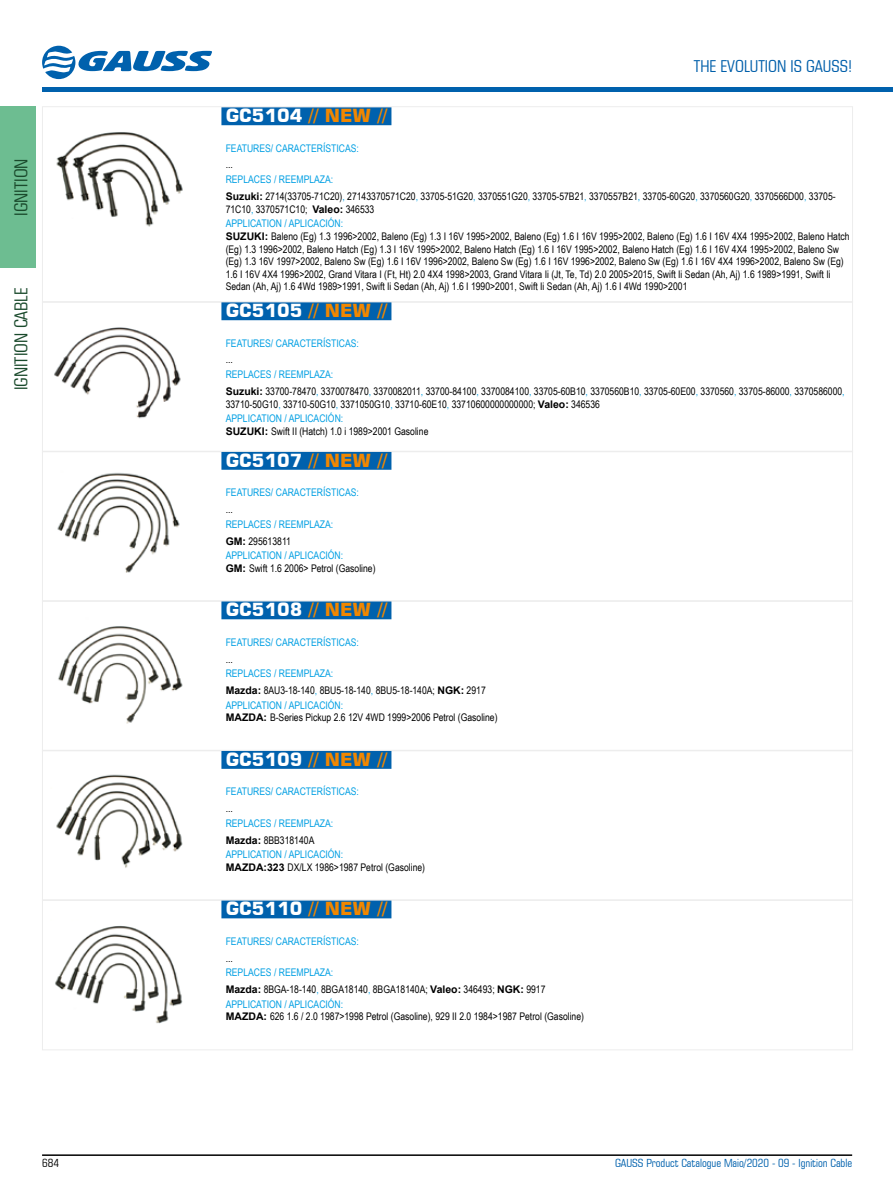
<style>
.page{position:relative;width:893px;height:1191px;background:#fff}
.page>*{position:absolute;margin:0;border:0;box-sizing:border-box;transform-origin:0 0}
.t1{font:700 18px "Square 721 BT";color:#f18700}
.t2{font:condensed 18px "Square 721 BT";color:#1a4a2c}
.t3{font:condensed 16.5px "Square 721 BT";color:#005faa}
.t4{font:condensed 11.25px "Square 721 BT";color:#0061ad}
.t5{font:condensed 11.25px "Square 721 BT";color:#000}
.t6{font:10.5px/12.6px "Arial Narrow";color:#000}
.t7{font:10.5px/16.8px "Arial Narrow";color:#009fe3}
.s1{color:#fff}
.s2{color:#009fe3}
.s3{font-family:"Arial";font-weight:700}
.s4{color:#000}
.s5{font-family:"Arial";font-weight:700;color:#000}
</style>
<div class="page">
<hr style="left:42px;top:1154px;width:810px;height:1px;background:#000">
<div style="left:0;top:106px;width:36px;height:162px;background:#6dbd91"></div>
<svg style="left:42px;top:46px;width:170px;height:33px"></svg>
<hr style="left:42px;top:87px;width:851px;height:4px;background:#0061ad">
<div style="left:221px;top:107px;width:170px;height:18px;background:#0061ad"></div>
<div style="left:42px;top:106px;width:811px;height:196px;border:1px solid #ededed"></div>
<img style="left:56px;top:132px;width:127px;height:95px">
<div style="left:221px;top:302px;width:170px;height:18px;background:#0061ad"></div>
<div style="left:42px;top:301px;width:811px;height:151px;border:1px solid #ededed"></div>
<img style="left:54px;top:327px;width:127px;height:92px">
<div style="left:221px;top:452px;width:170px;height:18px;background:#0061ad"></div>
<div style="left:42px;top:451px;width:811px;height:150px;border:1px solid #ededed"></div>
<img style="left:57px;top:472px;width:123px;height:101px">
<div style="left:221px;top:601px;width:170px;height:18px;background:#0061ad"></div>
<div style="left:42px;top:600px;width:811px;height:151px;border:1px solid #ededed"></div>
<img style="left:58px;top:626px;width:125px;height:98px">
<div style="left:221px;top:751px;width:170px;height:18px;background:#0061ad"></div>
<div style="left:42px;top:750px;width:811px;height:150px;border:1px solid #ededed"></div>
<img style="left:56px;top:774px;width:127px;height:94px">
<div style="left:221px;top:900px;width:170px;height:18px;background:#0061ad"></div>
<div style="left:42px;top:899px;width:811px;height:151px;border:1px solid #ededed"></div>
<img style="left:55px;top:925px;width:128px;height:99px">
<h1 class="t2" style="left:10px;top:216px;width:59px;rotate:-90deg">IGNITION</h1>
<h1 class="t2" style="left:10px;top:390px;width:104px;rotate:-90deg">IGNITION CABLE</h1>
<h2 class="t3" style="left:694px;top:56px;width:160px">THE EVOLUTION IS GAUSS!</h2>
<h1 class="t1" style="left:226px;top:105px;width:163px"><span class="s1">GC5104</span> // NEW //</h1>
<p class="t7" style="left:226px;top:139px;width:135px">FEATURES/ CARACTERÍSTICAS:</p>
<p class="t6" style="left:226px;top:158px;width:9px">...</p>
<p class="t6" style="left:226px;top:171px;width:611px;line-height:16.8px"><span class="s2">REPLACES / REEMPLAZA:<br></span><span class="s3">Suzuki:</span> 2714(33705-71C20)<span class="s2">,</span> 27143370571C20<span class="s2">,</span> 33705-51G20<span class="s2">,</span> 3370551G20<span class="s2">,</span> 33705-57B21<span class="s2">,</span> 3370557B21<span class="s2">,</span> 33705-60G20<span class="s2">,</span> 3370560G20<span class="s2">,</span> 3370566D00<span class="s2">,</span> 33705-</p>
<p class="t7" style="left:226px;top:201px;width:150px;line-height:14.7px"><span class="s4">71C10</span>, <span class="s4">3370571C10;</span> <span class="s5">Valeo:</span> <span class="s4">346533<br></span>APPLICATION / APLICACIÓN:</p>
<p class="t6" style="left:226px;top:229px;width:625px"><span class="s3">SUZUKI:</span> Baleno (Eg) 1.3 1996&gt;2002, Baleno (Eg) 1.3 I 16V 1995&gt;2002, Baleno (Eg) 1.6 I 16V 1995&gt;2002, Baleno (Eg) 1.6 I 16V 4X4 1995&gt;2002, Baleno Hatch (Eg) 1.3 1996&gt;2002, Baleno Hatch (Eg) 1.3 I 16V 1995&gt;2002, Baleno Hatch (Eg) 1.6 I 16V 1995&gt;2002, Baleno Hatch (Eg) 1.6 I 16V 4X4 1995&gt;2002, Baleno Sw (Eg) 1.3 16V 1997&gt;2002, Baleno Sw (Eg) 1.6 I 16V 1996&gt;2002, Baleno Sw (Eg) 1.6 I 16V 1996&gt;2002, Baleno Sw (Eg) 1.6 I 16V 4X4 1996&gt;2002, Baleno Sw (Eg)<br>1.6 I 16V 4X4 1996&gt;2002, Grand Vitara I (Ft, Ht) 2.0 4X4 1998&gt;2003, Grand Vitara Ii (Jt, Te, Td) 2.0 2005&gt;2015, Swift Ii Sedan (Ah, Aj) 1.6 1989&gt;1991, Swift Ii Sedan (Ah, Aj) 1.6 4Wd 1989&gt;1991, Swift Ii Sedan (Ah, Aj) 1.6 I 1990&gt;2001, Swift Ii Sedan (Ah, Aj) 1.6 I 4Wd 1990&gt;2001</p>
<h1 class="t1" style="left:226px;top:300px;width:163px"><span class="s1">GC5105</span> // NEW //</h1>
<p class="t7" style="left:226px;top:334px;width:135px">FEATURES/ CARACTERÍSTICAS:</p>
<p class="t6" style="left:226px;top:353px;width:9px">...</p>
<p class="t6" style="left:226px;top:366px;width:620px;line-height:16.8px"><span class="s2">REPLACES / REEMPLAZA:<br></span><span class="s3">Suzuki:</span> 33700-78470<span class="s2">,</span> 3370078470<span class="s2">,</span> 3370082011<span class="s2">,</span> 33700-84100<span class="s2">,</span> 3370084100<span class="s2">,</span> 33705-60B10<span class="s2">,</span> 3370560B10<span class="s2">,</span> 33705-60E00<span class="s2">,</span> 3370560<span class="s2">,</span> 33705-86000<span class="s2">,</span> 3370586000<span class="s2">,</span></p>
<p class="t6" style="left:226px;top:396px;width:376px;line-height:14.7px">33710-50G10<span class="s2">,</span> 33710-50G10<span class="s2">,</span> 3371050G10<span class="s2">,</span> 33710-60E10<span class="s2">,</span> 33710600000000000; <span class="s3">Valeo:</span> 346536<br><span class="s2">APPLICATION / APLICACIÓN:</span></p>
<p class="t6" style="left:226px;top:424px;width:204px"><span class="s3">SUZUKI:</span> Swift II (Hatch) 1.0 i 1989&gt;2001 Gasoline</p>
<h1 class="t1" style="left:226px;top:449px;width:163px"><span class="s1">GC5107</span> // NEW //</h1>
<p class="t7" style="left:226px;top:483px;width:135px">FEATURES/ CARACTERÍSTICAS:</p>
<p class="t6" style="left:226px;top:502px;width:9px">...</p>
<p class="t7" style="left:226px;top:515px;width:109px">REPLACES / REEMPLAZA:<br><span class="s5">GM:</span> <span class="s4">295613811</span></p>
<p class="t6" style="left:226px;top:549px;width:151px"><span class="s2">APPLICATION / APLICACIÓN:<br></span><span class="s3">GM:</span> Swift 1.6 2006&gt; Petrol (Gasoline)</p>
<h1 class="t1" style="left:226px;top:599px;width:163px"><span class="s1">GC5108</span> // NEW //</h1>
<p class="t7" style="left:226px;top:633px;width:135px">FEATURES/ CARACTERÍSTICAS:</p>
<p class="t6" style="left:226px;top:652px;width:9px">...</p>
<p class="t6" style="left:226px;top:664px;width:262px;line-height:16.8px"><span class="s2">REPLACES / REEMPLAZA:<br></span><span class="s3">Mazda:</span> 8AU3-18-140<span class="s2">,</span> 8BU5-18-140<span class="s2">,</span> 8BU5-18-140A; <span class="s3">NGK:</span> 2917</p>
<p class="t6" style="left:226px;top:698px;width:273px"><span class="s2">APPLICATION / APLICACIÓN:<br></span><span class="s3">MAZDA:</span> B-Series Pickup 2.6 12V 4WD 1999&gt;2006 Petrol (Gasoline)</p>
<h1 class="t1" style="left:226px;top:748px;width:163px"><span class="s1">GC5109</span> // NEW //</h1>
<p class="t7" style="left:226px;top:782px;width:135px">FEATURES/ CARACTERÍSTICAS:</p>
<p class="t6" style="left:226px;top:801px;width:9px">...</p>
<p class="t7" style="left:226px;top:814px;width:109px">REPLACES / REEMPLAZA:<br><span class="s5">Mazda:</span> <span class="s4">8BB318140A</span></p>
<p class="t6" style="left:226px;top:848px;width:201px"><span class="s2">APPLICATION / APLICACIÓN:<br></span><span class="s3">MAZDA:323</span> DX/LX 1986&gt;1987 Petrol (Gasoline)</p>
<h1 class="t1" style="left:226px;top:897px;width:163px"><span class="s1">GC5110</span> // NEW //</h1>
<p class="t7" style="left:226px;top:932px;width:135px">FEATURES/ CARACTERÍSTICAS:</p>
<p class="t6" style="left:226px;top:951px;width:9px">...</p>
<p class="t6" style="left:226px;top:963px;width:321px;line-height:16.8px"><span class="s2">REPLACES / REEMPLAZA:<br></span><span class="s3">Mazda:</span> 8BGA-18-140<span class="s2">,</span> 8BGA18140<span class="s2">,</span> 8BGA18140A; <span class="s3">Valeo:</span> 346493; <span class="s3">NGK:</span> 9917</p>
<p class="t6" style="left:226px;top:997px;width:360px"><span class="s2">APPLICATION / APLICACIÓN:<br></span><span class="s3">MAZDA:</span> 626 1.6 / 2.0 1987&gt;1998 Petrol (Gasoline), 929 II 2.0 1984&gt;1987 Petrol (Gasoline)</p>
<p class="t5" style="left:42px;top:1156px;width:18px">684</p>
<p class="t4" style="left:615px;top:1156px;width:239px">GAUSS Product Catalogue Maio/2020 - 09 - Ignition Cable</p>
</div>
